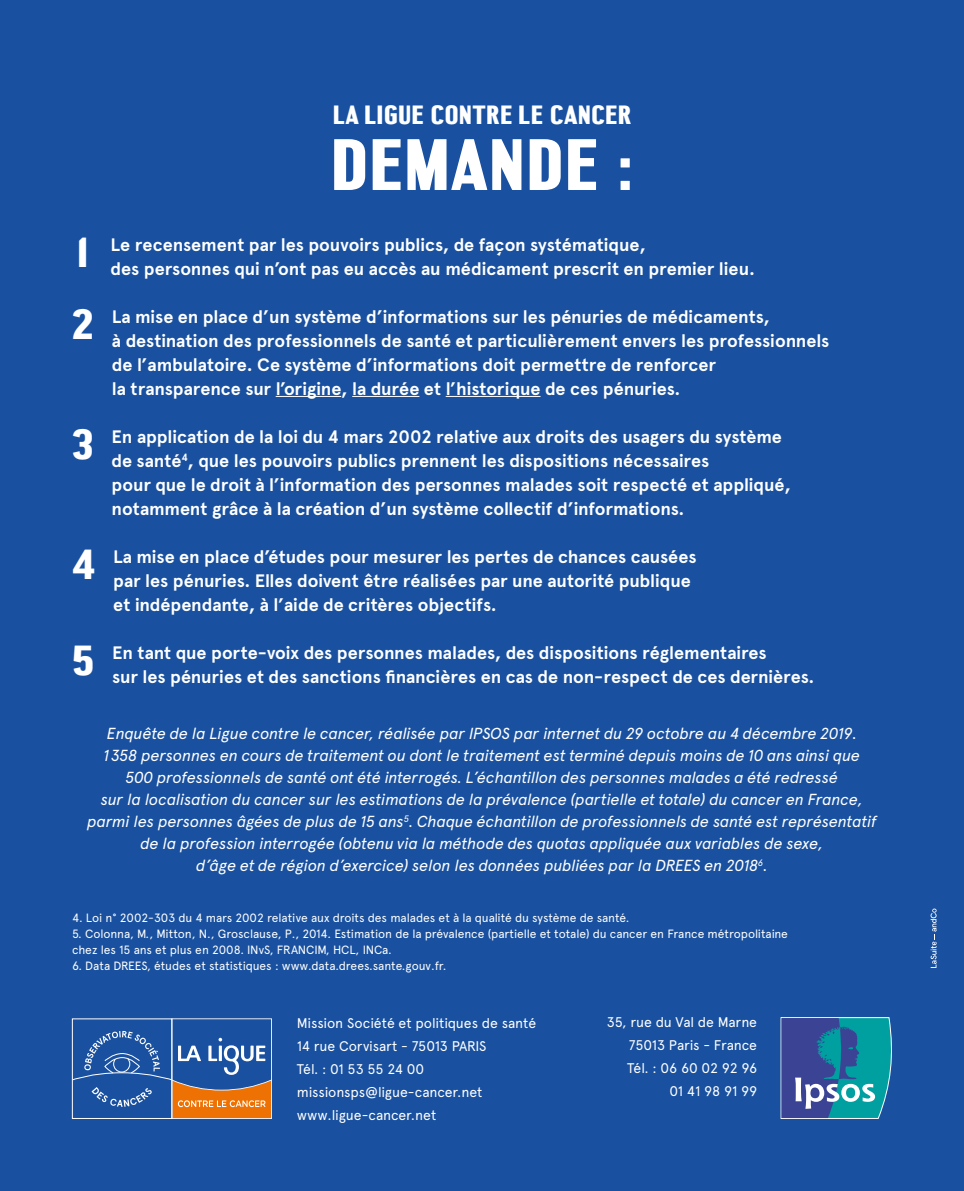
<style>
.page{position:relative;width:964px;height:1191px;background:#1951a0}
.page>*{position:absolute;margin:0;border:0;box-sizing:border-box;transform-origin:0 0}
.t1{font:700 72.6px "Central Avenue";letter-spacing:.01em;color:#fff}
.t2{font:700 42px "Central Avenue";color:#fff}
.t3{font:700 26.4px "Central Avenue";letter-spacing:.015em;color:#fff}
.t4{font:700 18px/24px "Apercu";letter-spacing:-.005em;color:#fff}
.t5{font:italic 16px/22px "Apercu";letter-spacing:-.015em;color:#fff;text-align:center}
.t6{font:14px/23px "Apercu";letter-spacing:-.01em;color:#fff}
.t7{font:12px/16px "Apercu";letter-spacing:-.01em;color:#fff}
</style>
<div class="page">
<hr style="left:276px;top:396px;width:65px;height:1px;background:#fff">
<hr style="left:352px;top:396px;width:67px;height:1px;background:#fff">
<hr style="left:446px;top:396px;width:94px;height:1px;background:#fff">
<svg style="left:930px;top:908px;width:6px;height:60px"></svg>
<svg style="left:780px;top:1017px;width:112px;height:102px;background:#367da5"></svg>
<svg style="left:72px;top:1018px;width:200px;height:101px"></svg>
<h3 class="t3" style="left:333px;top:99px;width:300px">LA LIGUE CONTRE LE CANCER</h3>
<h1 class="t1" style="left:330px;top:122px;width:304px">DEMANDE :</h1>
<h2 class="t2" style="left:77px;top:227px;width:13px">1</h2>
<p class="t4" style="left:111px;top:232px;width:646px">Le recensement par les pouvoirs publics, de façon systématique,<br>des personnes qui n’ont pas eu accès au médicament prescrit en premier lieu.</p>
<h2 class="t2" style="left:72px;top:299px;width:24px">2</h2>
<p class="t4" style="left:112px;top:304px;width:719px">La mise en place d’un système d’informations sur les pénuries de médicaments,<br>à destination des professionnels de santé et particulièrement envers les professionnels de l’ambulatoire. Ce système d’informations doit permettre de renforcer<br>la transparence sur l’origine, la durée et l’historique de ces pénuries.</p>
<h2 class="t2" style="left:72px;top:419px;width:23px">3</h2>
<p class="t4" style="left:112px;top:424px;width:681px">En application de la loi du 4 mars 2002 relative aux droits des usagers du système de santé<sup>4</sup>, que les pouvoirs publics prennent les dispositions nécessaires<br>pour que le droit à l’information des personnes malades soit respecté et appliqué, notamment grâce à la création d’un système collectif d’informations.</p>
<h2 class="t2" style="left:72px;top:539px;width:25px">4</h2>
<p class="t4" style="left:113px;top:544px;width:585px">La mise en place d’études pour mesurer les pertes de chances causées par les pénuries. Elles doivent être réalisées par une autorité publique et indépendante, à l’aide de critères objectifs.</p>
<h2 class="t2" style="left:72px;top:635px;width:24px">5</h2>
<p class="t4" style="left:112px;top:640px;width:703px">En tant que porte-voix des personnes malades, des dispositions réglementaires<br>sur les pénuries et des sanctions financières en cas de non-respect de ces dernières.</p>
<p class="t5" style="left:87px;top:721px;width:791px">Enquête de la Ligue contre le cancer, réalisée par IPSOS par internet du 29 octobre au 4 décembre 2019.<br>1 358 personnes en cours de traitement ou dont le traitement est terminé depuis moins de 10 ans ainsi que<br>500 professionnels de santé ont été interrogés. L’échantillon des personnes malades a été redressé<br>sur la localisation du cancer sur les estimations de la prévalence (partielle et totale) du cancer en France, parmi les personnes âgées de plus de 15 ans<sup>5</sup>. Chaque échantillon de professionnels de santé est représentatif de la profession interrogée (obtenu via la méthode des quotas appliquée aux variables de sexe,<br>d’âge et de région d’exercice) selon les données publiées par la DREES en 2018<sup>6</sup>.</p>
<p class="t7" style="left:72px;top:909px;width:559px">4. Loi n° 2002-303 du 4 mars 2002 relative aux droits des malades et à la qualité du système de santé.</p>
<p class="t7" style="left:72px;top:925px;width:717px">5. Colonna, M., Mitton, N., Grosclause, P., 2014. Estimation de la prévalence (partielle et totale) du cancer en France métropolitaine chez les 15 ans et plus en 2008. INvS, FRANCIM, HCL, INCa.</p>
<p class="t7" style="left:72px;top:957px;width:376px">6. Data DREES, études et statistiques : www.data.drees.sante.gouv.fr.</p>
<p class="t6" style="left:297px;top:1011px;width:241px">Mission Société et politiques de santé<br>14 rue Corvisart - 75013 PARIS<br>Tél. : 01 53 55 24 00 missionsps@ligue-cancer.net www.ligue-cancer.net</p>
<p class="t6" style="left:607px;top:1010px;width:152px;text-align:right">35, rue du Val de Marne<br>75013 Paris - France<br>Tél. : 06 60 02 92 96<br>01 41 98 91 99</p>
</div>
